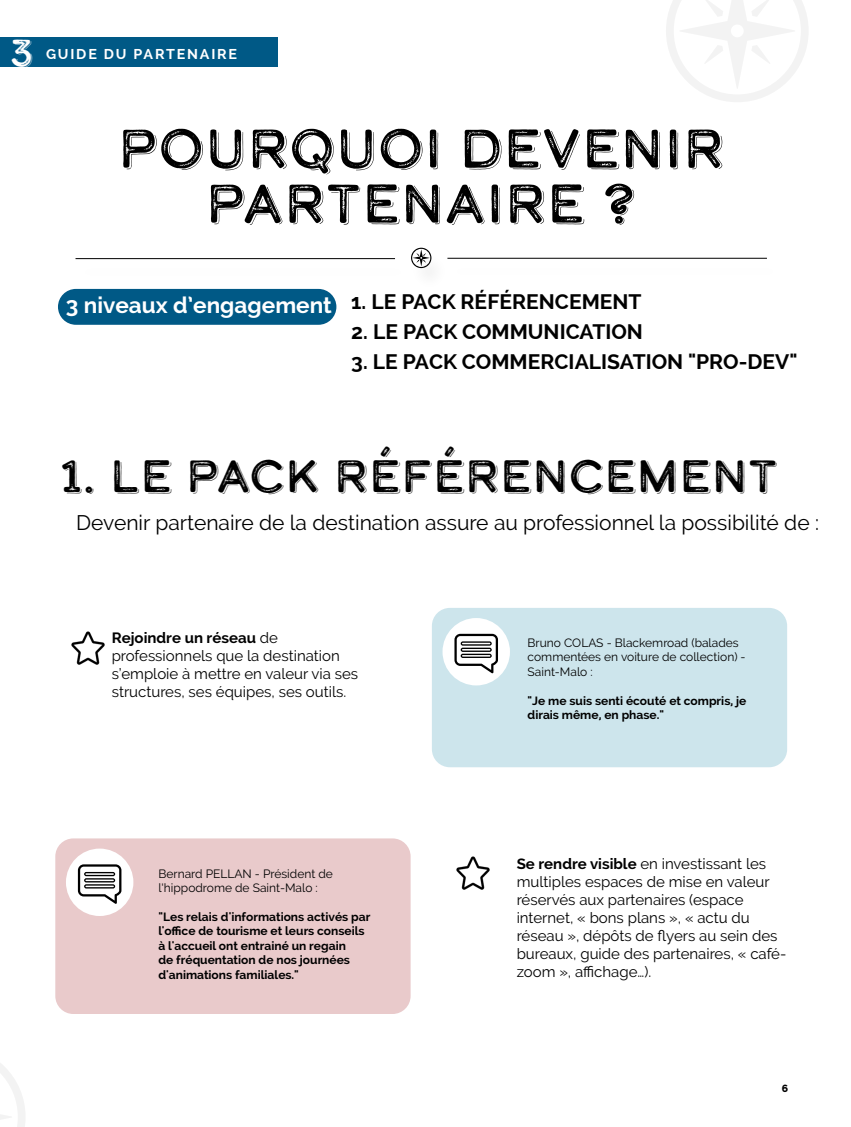
<style>
.page{position:relative;width:851px;height:1127px;background:#fff}
.page>*{position:absolute;margin:0;border:0;box-sizing:border-box;transform-origin:0 0}
.t1{font:54px/54.9px "Calder Dark Grit Shadow";color:#000;text-align:center}
.t2{font:45px "Calder Dark Grit Shadow";color:#000}
.t3{font:37.5px "Calder Dark Grit Shadow";color:#fff}
.t4{font:700 22.5px "Raleway";color:#fff}
.t5{font:700 21px "Raleway";color:#000}
.t6{font:21px "Raleway";color:#000}
.t7{font:15px/18px "Raleway";color:#000}
.t8{font:700 14.25px "Raleway";letter-spacing:.125em;color:#fff}
.t9{font:700 12px/14.4px "Raleway";color:#000}
.t10{font:12px/14.4px "Raleway";color:#000}
.t11{font:800 10.5px "Raleway";color:#000}
.s1{font-weight:700}
</style>
<div class="page">
<svg style="left:0;top:1063px;width:25px;height:64px"></svg>
<svg style="left:666px;top:0;width:142px;height:102px"></svg>
<div style="left:58px;top:289px;width:278px;height:36px;background:#005986;border-radius:18px"></div>
<div style="left:432px;top:608px;width:355px;height:159px;background:#cde5ec;border-radius:18px"></div>
<div style="left:442px;top:618px;width:68px;height:67px;background:#fff;border-radius:50%"></div>
<svg style="left:454px;top:634px;width:44px;height:39px"></svg>
<div style="left:55px;top:838px;width:355px;height:176px;background:#e9cacb;border-radius:18px"></div>
<div style="left:66px;top:848px;width:67px;height:68px;background:#fff;border-radius:50%"></div>
<svg style="left:78px;top:864px;width:43px;height:40px"></svg>
<svg style="left:84px;top:872px;width:31px;height:4px"></svg>
<svg style="left:84px;top:878px;width:31px;height:4px"></svg>
<hr style="left:85px;top:879px;width:29px;height:2px;background:#000">
<svg style="left:84px;top:884px;width:31px;height:4px"></svg>
<hr style="left:85px;top:885px;width:29px;height:2px;background:#000">
<div style="left:0;top:37px;width:277px;height:30px;background:#005986"></div>
<img style="left:71px;top:631px;width:34px;height:34px">
<img style="left:456px;top:856px;width:34px;height:34px">
<svg style="left:411px;top:248px;width:20px;height:20px"></svg>
<hr style="left:447px;top:258px;width:319px;height:1px;background:#000">
<hr style="left:75px;top:258px;width:320px;height:1px;background:#000">
<h3 class="t3" style="left:10px;top:28px;width:26px">3</h3>
<p class="t8" style="left:46px;top:46px;width:193px">GUIDE DU PARTENAIRE</p>
<h1 class="t1" style="left:117px;top:120px;width:608px">POURQUOI DEVENIR<br>PARTENAIRE ?</h1>
<h3 class="t4" style="left:66px;top:292px;width:267px">3 niveaux d’engagement</h3>
<h3 class="t5" style="left:351px;top:289px;width:292px">1. LE PACK RÉFÉRENCEMENT</h3>
<h3 class="t5" style="left:351px;top:319px;width:293px">2. LE PACK COMMUNICATION</h3>
<h3 class="t5" style="left:351px;top:349px;width:447px">3. LE PACK COMMERCIALISATION "PRO-DEV"</h3>
<h2 class="t2" style="left:60px;top:446px;width:719px">1. LE PACK RÉFÉRENCEMENT</h2>
<h3 class="t6" style="left:76px;top:511px;width:744px">Devenir partenaire de la destination assure au professionnel la possibilité de :</h3>
<p class="t7" style="left:112px;top:629px;width:248px"><span class="s1">Rejoindre un réseau</span> de professionnels que la destination s’emploie à mettre en valeur via ses structures, ses équipes, ses outils.</p>
<p class="t10" style="left:527px;top:635px;width:219px">Bruno COLAS - Blackemroad (balades commentées en voiture de collection) -<br>Saint-Malo :</p>
<p class="t9" style="left:527px;top:693px;width:220px">"Je me suis senti écouté et compris, je dirais même, en phase."</p>
<p class="t10" style="left:158px;top:866px;width:176px">Bernard PELLAN - Président de l'hippodrome de Saint-Malo :</p>
<p class="t9" style="left:158px;top:909px;width:213px">"Les relais d'informations activés par l'office de tourisme et leurs conseils à l'accueil ont entrainé un regain<br>de fréquentation de nos journées d'animations familiales."</p>
<p class="t7" style="left:516px;top:855px;width:271px"><span class="s1">Se rendre visible</span> en investissant les multiples espaces de mise en valeur réservés aux partenaires (espace internet, « bons plans », « actu du réseau », dépôts de flyers au sein des bureaux, guide des partenaires, « café&shy;zoom », affichage…).</p>
<p class="t11" style="left:781px;top:1082px;width:8px">6</p>
</div>
